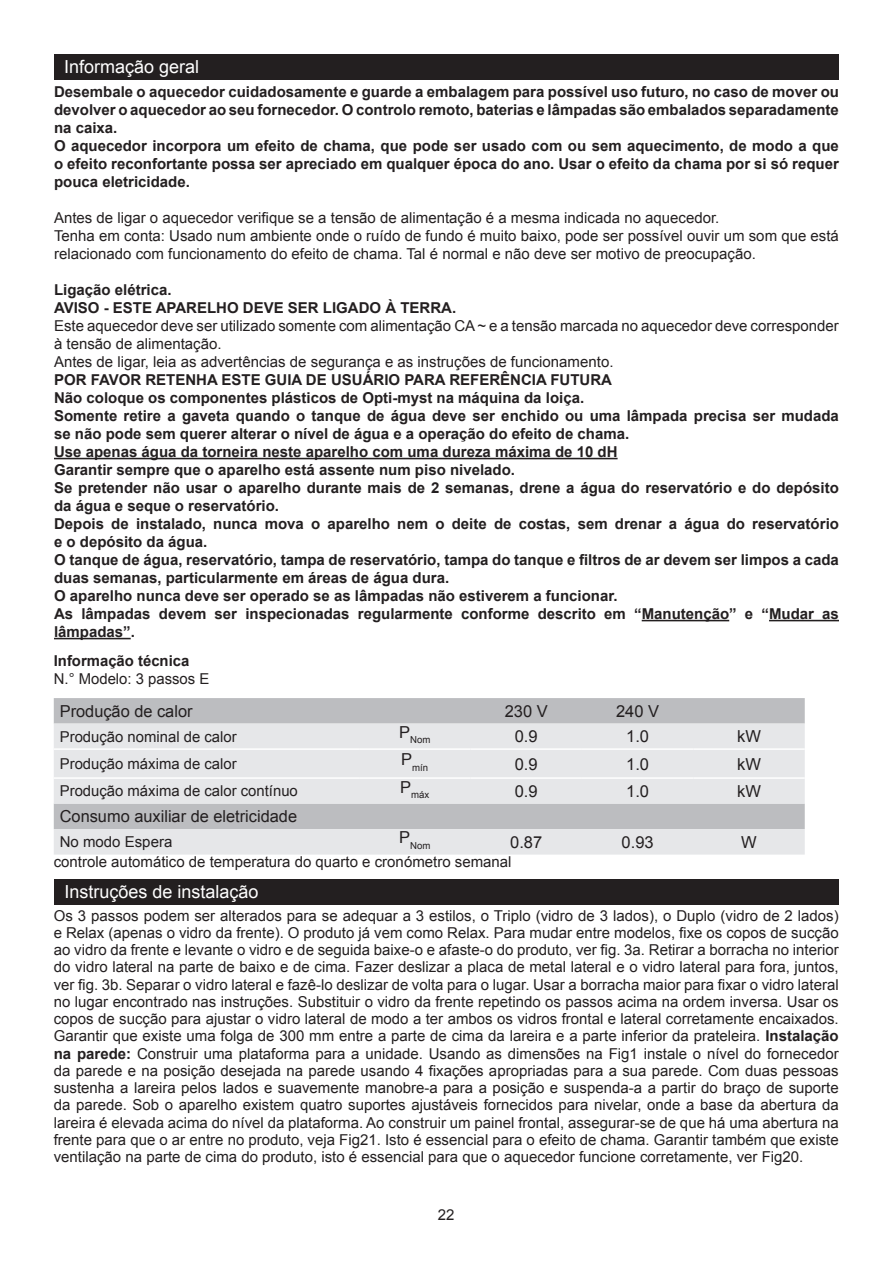
<style>
.page{position:relative;width:893px;height:1263px;background:#fff}
.page>*{position:absolute;margin:0;border:0;box-sizing:border-box;transform-origin:0 0}
.t1{font:18px "Arial";color:#fff}
.t2{font:16.5px "Arial";color:#231f20}
.Body_Bold{font:15px/17.2px "Arial";color:#231f20;text-align:justify}
.Body_Bold-2{font:700 15px/18px "Arial";color:#231f20}
.Heading_1{font:700 15px/18px "Arial";color:#231f20;text-align:justify}
.Body{font:15px/18px "Arial";color:#231f20}
.Body_Text{font:15px "Arial";color:#231f20}
.Body_Text-2{font:700 15px "Arial";color:#231f20}
.t3{font:9.6px "Arial";color:#231f20}
.s1{font-weight:700}
</style>
<div class="page">
<div style="left:54px;top:54px;width:785px;height:26px;background:#231f20"></div>
<div style="left:54px;top:879px;width:785px;height:25px;background:#231f20"></div>
<hr style="left:54px;top:458px;width:564px;height:1px;background:#231f20">
<hr style="left:642px;top:620px;width:87px;height:1px;background:#231f20">
<hr style="left:769px;top:620px;width:70px;height:1px;background:#231f20">
<hr style="left:54px;top:638px;width:77px;height:1px;background:#231f20">
<div style="left:54px;top:698px;width:751px;height:26px;background:#bcbdc0"></div>
<svg style="left:54px;top:724px;width:751px;height:131px;background:#dddee0"></svg>
<hr style="left:54px;top:748px;width:305px;height:2px;background:#fff">
<hr style="left:359px;top:748px;width:111px;height:2px;background:#fff">
<hr style="left:470px;top:748px;width:112px;height:2px;background:#fff">
<hr style="left:582px;top:748px;width:111px;height:2px;background:#fff">
<hr style="left:693px;top:748px;width:112px;height:2px;background:#fff">
<hr style="left:54px;top:777px;width:305px;height:2px;background:#fff">
<hr style="left:359px;top:777px;width:111px;height:2px;background:#fff">
<hr style="left:470px;top:777px;width:112px;height:2px;background:#fff">
<hr style="left:582px;top:777px;width:111px;height:2px;background:#fff">
<hr style="left:693px;top:777px;width:112px;height:2px;background:#fff">
<p class="t1" style="left:64px;top:55px;width:137px">Informação geral</p>
<p class="Heading_1" style="left:54px;top:83px;width:786px">Desembale o aquecedor cuidadosamente e guarde a embalagem para possível uso futuro, no caso de mover ou devolver o aquecedor ao seu fornecedor. O controlo remoto, baterias e lâmpadas são embalados separadamente na caixa.</p>
<p class="Heading_1" style="left:54px;top:137px;width:786px">O aquecedor incorpora um efeito de chama, que pode ser usado com ou sem aquecimento, de modo a que o efeito reconfortante possa ser apreciado em qualquer época do ano. Usar o efeito da chama por si só requer pouca eletricidade.</p>
<p class="Body" style="left:54px;top:209px;width:667px">Antes de ligar o aquecedor verifique se a tensão de alimentação é a mesma indicada no aquecedor.</p>
<p class="Body" style="left:54px;top:227px;width:786px">Tenha em conta: Usado num ambiente onde o ruído de fundo é muito baixo, pode ser possível ouvir um som que está relacionado com funcionamento do efeito de chama. Tal é normal e não deve ser motivo de preocupação.</p>
<p class="Heading_1" style="left:54px;top:281px;width:119px">Ligação elétrica.</p>
<p class="Body_Bold-2" style="left:54px;top:299px;width:404px">AVISO - ESTE APARELHO DEVE SER LIGADO À TERRA.</p>
<p class="Body" style="left:54px;top:317px;width:786px">Este aquecedor deve ser utilizado somente com alimentação CA ~ e a tensão marcada no aquecedor deve corresponder à tensão de alimentação.</p>
<p class="Body" style="left:54px;top:353px;width:561px">Antes de ligar, leia as advertências de segurança e as instruções de funcionamento.</p>
<p class="Body_Bold-2" style="left:54px;top:371px;width:560px">POR FAVOR RETENHA ESTE GUIA DE USUÁRIO PARA REFERÊNCIA FUTURA</p>
<p class="Body_Bold-2" style="left:54px;top:389px;width:532px">Não coloque os componentes plásticos de Opti-myst na máquina da loiça.</p>
<p class="Body_Bold-2" style="left:54px;top:407px;width:786px">Somente retire a gaveta quando o tanque de água deve ser enchido ou uma lâmpada precisa ser mudada se não pode sem querer alterar o nível de água e a operação do efeito de chama.</p>
<p class="Heading_1" style="left:54px;top:443px;width:565px">Use apenas água da torneira neste aparelho com uma dureza máxima de 10 dH</p>
<p class="Body_Bold-2" style="left:54px;top:461px;width:462px">Garantir sempre que o aparelho está assente num piso nivelado.</p>
<p class="Body_Bold-2" style="left:54px;top:479px;width:786px">Se pretender não usar o aparelho durante mais de 2 semanas, drene a água do reservatório e do depósito da água e seque o reservatório.</p>
<p class="Body_Bold-2" style="left:54px;top:515px;width:786px">Depois de instalado, nunca mova o aparelho nem o deite de costas, sem drenar a água do reservatório e o depósito da água.</p>
<p class="Body_Bold-2" style="left:54px;top:551px;width:786px">O tanque de água, reservatório, tampa de reservatório, tampa do tanque e filtros de ar devem ser limpos a cada duas semanas, particularmente em áreas de água dura.</p>
<p class="Body_Bold-2" style="left:54px;top:587px;width:565px">O aparelho nunca deve ser operado se as lâmpadas não estiverem a funcionar.</p>
<p class="Body_Bold-2" style="left:54px;top:605px;width:786px">As lâmpadas devem ser inspecionadas regularmente conforme descrito em “Manutenção” e “Mudar as lâmpadas”.</p>
<p class="Body_Text-2" style="left:54px;top:651px;width:137px">Informação técnica</p>
<p class="Body_Text" style="left:54px;top:669px;width:157px">N.° Modelo: 3 passos E</p>
<p class="t2" style="left:60px;top:700px;width:134px">Produção de calor</p>
<p class="t2" style="left:505px;top:700px;width:45px">230 V</p>
<p class="t2" style="left:616px;top:700px;width:45px">240 V</p>
<p class="Body_Bold" style="left:60px;top:728px;width:178px">Produção nominal de calor</p>
<p class="t3" style="left:399px;top:733px;width:33px"><sup>P</sup>Nom</p>
<p class="t2" style="left:515px;top:726px;width:24px">0.9</p>
<p class="t2" style="left:626px;top:726px;width:24px">1.0</p>
<p class="t2" style="left:737px;top:726px;width:25px">kW</p>
<p class="Body_Bold" style="left:60px;top:755px;width:178px">Produção máxima de calor</p>
<p class="t3" style="left:401px;top:761px;width:29px"><sup>P</sup>mín</p>
<p class="t2" style="left:515px;top:753px;width:24px">0.9</p>
<p class="t2" style="left:626px;top:753px;width:24px">1.0</p>
<p class="t2" style="left:737px;top:753px;width:25px">kW</p>
<p class="Body_Bold" style="left:60px;top:782px;width:240px">Produção máxima de calor contínuo</p>
<p class="t3" style="left:400px;top:788px;width:31px"><sup>P</sup>máx</p>
<p class="t2" style="left:515px;top:780px;width:24px">0.9</p>
<p class="t2" style="left:626px;top:780px;width:24px">1.0</p>
<p class="t2" style="left:737px;top:780px;width:25px">kW</p>
<p class="t2" style="left:60px;top:806px;width:239px">Consumo auxiliar de eletricidade</p>
<p class="Body_Bold" style="left:60px;top:833px;width:114px">No modo Espera</p>
<p class="t3" style="left:399px;top:839px;width:33px"><sup>P</sup>Nom</p>
<p class="t2" style="left:510px;top:831px;width:34px">0.87</p>
<p class="t2" style="left:622px;top:831px;width:34px">0.93</p>
<p class="t2" style="left:741px;top:831px;width:17px">W</p>
<p class="Body_Bold" style="left:54px;top:853px;width:459px">controle automático de temperatura do quarto e cronómetro semanal</p>
<p class="t1" style="left:64px;top:880px;width:196px">Instruções de instalação</p>
<p class="Body_Bold" style="left:54px;top:907px;width:786px">Os 3 passos podem ser alterados para se adequar a 3 estilos, o Triplo (vidro de 3 lados), o Duplo (vidro de 2 lados) e Relax (apenas o vidro da frente). O produto já vem como Relax. Para mudar entre modelos, fixe os copos de sucção ao vidro da frente e levante o vidro e de seguida baixe-o e afaste-o do produto, ver fig. 3a. Retirar a borracha no interior do vidro lateral na parte de baixo e de cima. Fazer deslizar a placa de metal lateral e o vidro lateral para fora, juntos, ver fig. 3b. Separar o vidro lateral e fazê-lo deslizar de volta para o lugar. Usar a borracha maior para fixar o vidro lateral no lugar encontrado nas instruções. Substituir o vidro da frente repetindo os passos acima na ordem inversa. Usar os copos de sucção para ajustar o vidro lateral de modo a ter ambos os vidros frontal e lateral corretamente encaixados.<br>Garantir que existe uma folga de 300 mm entre a parte de cima da lareira e a parte inferior da prateleira. <span class="s1">Instalação na parede:</span> Construir uma plataforma para a unidade. Usando as dimensões na Fig1 instale o nível do fornecedor da parede e na posição desejada na parede usando 4 fixações apropriadas para a sua parede. Com duas pessoas sustenha a lareira pelos lados e suavemente manobre-a para a posição e suspenda-a a partir do braço de suporte da parede. Sob o aparelho existem quatro suportes ajustáveis fornecidos para nivelar, onde a base da abertura da lareira é elevada acima do nível da plataforma. Ao construir um painel frontal, assegurar-se de que há uma abertura na frente para que o ar entre no produto, veja Fig21. Isto é essencial para o efeito de chama. Garantir também que existe ventilação na parte de cima do produto, isto é essencial para que o aquecedor funcione corretamente, ver Fig20.</p>
<p class="Body_Bold" style="left:438px;top:1206px;width:18px">22</p>
</div>
